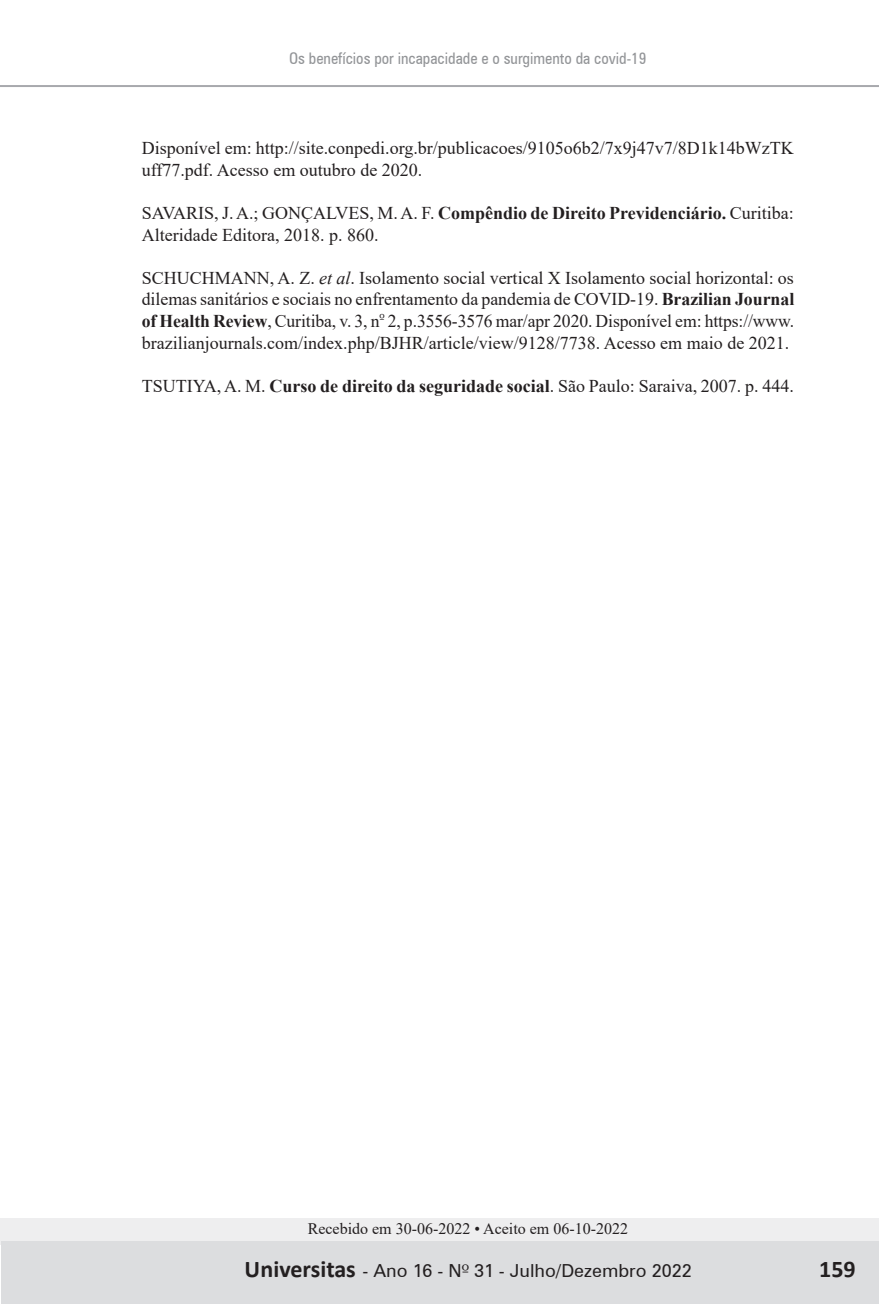
<style>
.page{position:relative;width:879px;height:1304px;background:#fff}
.page>*{position:absolute;margin:0;border:0;box-sizing:border-box;transform-origin:0 0}
.t1{font:700 24px "Calibri";color:#231f20}
.t2{font:18px/21.6px "Times New Roman";color:#231f20}
.t3{font:18px "Zurich BT";color:#231f20}
.t4{font:condensed 16px "Zurich BT";color:#939598}
.t5{font:16px "Times New Roman";color:#231f20}
.s1{font-weight:700}
.s2{font-style:italic}
.s3{font-family:"Zurich BT";font-weight:400;font-size:18px}
.s4{font-family:"Zapf Humanist 601 BT"}
</style>
<div class="page">
<div style="left:0;top:1218px;width:879px;height:27px;background:#eeeeef"></div>
<div style="left:1px;top:1242px;width:878px;height:62px;background:#dcdddf"></div>
<hr style="left:0;top:85px;width:879px;height:2px;background:#a8a9ad">
<p class="t4" style="left:289px;top:48px;width:359px">Os benefícios por incapacidade e o surgimento da covid-19</p>
<p class="t2" style="left:142px;top:137px;width:654px">Disponível em: http://site.conpedi.org.br/publicacoes/9105o6b2/7x9j47v7/8D1k14bWzTK uff77.pdf. Acesso em outubro de 2020.</p>
<p class="t2" style="left:142px;top:202px;width:653px">SAVARIS, J. A.; GONÇALVES, M. A. F. <span class="s1">Compêndio de Direito Previdenciário.</span> Curitiba:<br>Alteridade Editora, 2018. p. 860.</p>
<p class="t2" style="left:142px;top:266px;width:654px;text-align:justify">SCHUCHMANN, A. Z. <span class="s2">et al</span>. Isolamento social vertical X Isolamento social horizontal: os dilemas sanitários e sociais no enfrentamento da pandemia de COVID-19. <span class="s1">Brazilian Journal of Health Review</span>, Curitiba, v. 3, n<sup>º</sup> 2, p.3556-3576 mar/apr 2020. Disponível em: https://www. brazilianjournals.com/index.php/BJHR/article/view/9128/7738. Acesso em maio de 2021.</p>
<p class="t2" style="left:142px;top:374px;width:654px">TSUTIYA, A. M. <span class="s1">Curso de direito da seguridade social</span>. São Paulo: Saraiva, 2007. p. 444.</p>
<p class="t5" style="left:308px;top:1218px;width:322px">Recebido em 30-06-2022 • Aceito em 06-10-2022</p>
<p class="t3" style="left:474px;top:1260px;width:219px">31 - Julho/Dezembro 2022</p>
<h1 class="t1" style="left:820px;top:1253px;width:38px">159</h1>
<h1 class="t1" style="left:244px;top:1254px;width:113px">UUniversitas</h1>
<h1 class="t1" style="left:271px;top:1254px;width:163px">niversitas<span class="s3">- Ano 16</span></h1>
<p class="t3" style="left:372px;top:1260px;width:311px">- Ano 2 - N<span class="s4">º</span> - Julho/Dezembro 20 9</p>
</div>
